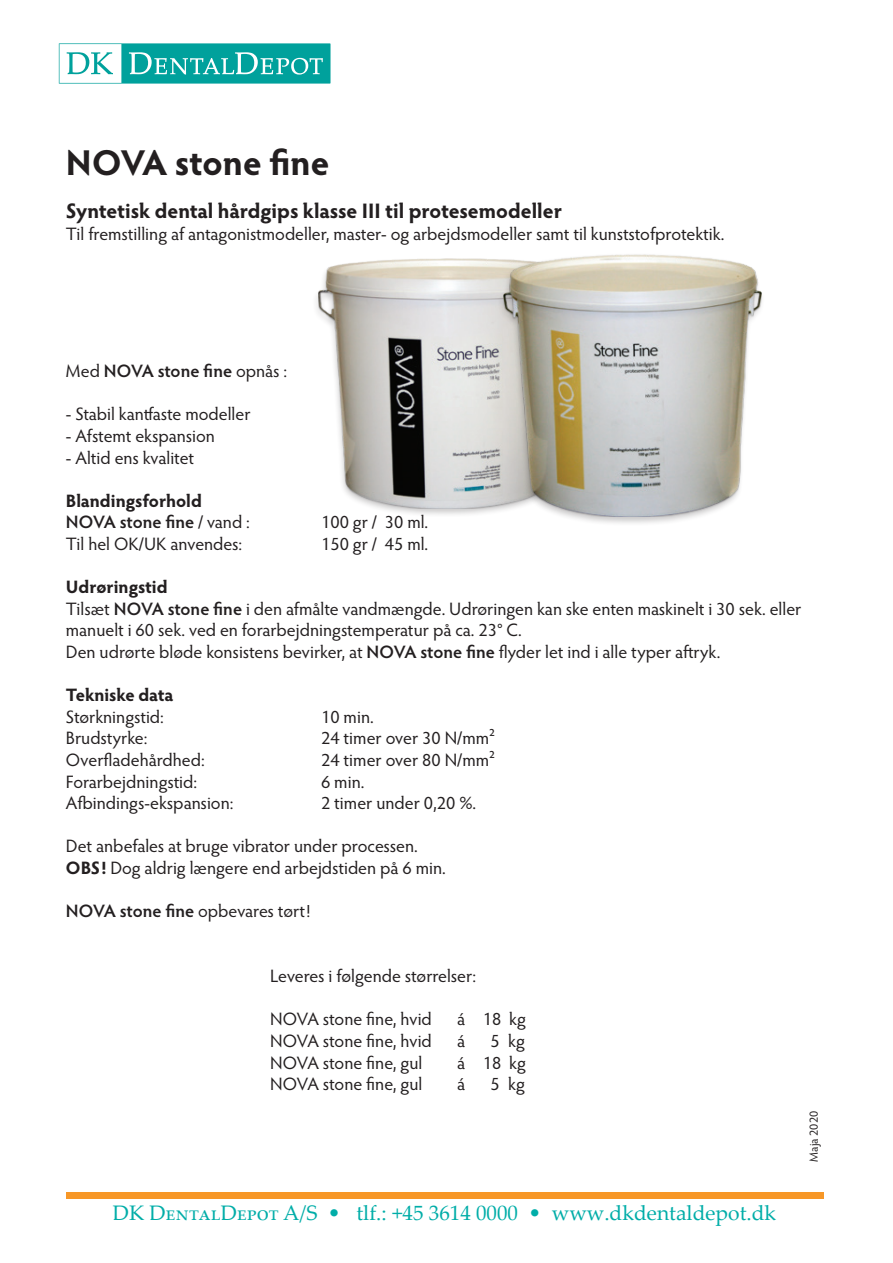
<style>
.page{position:relative;width:893px;height:1263px;background:#fff}
.page>*{position:absolute;margin:0;border:0;box-sizing:border-box;transform-origin:0 0}
.t1{font:700 36px "Hypatia Sans Pro";letter-spacing:-.005em;color:#231f20}
.t2{font:21px "Palatino Linotype";color:#00ada8}
.t3{font:700 21px "Hypatia Sans Pro";letter-spacing:-.005em;color:#231f20}
.t4{font:18px/21.6px "Hypatia Sans Pro";color:#231f20}
.t5{font:600 18px "Hypatia Sans Pro";letter-spacing:-.005em;color:#231f20}
.t6{font:700 18px "Hypatia Sans Pro";letter-spacing:-.005em;color:#231f20}
.t7{font:12px "Hypatia Sans Pro";color:#231f20}
.s1{font-weight:400}
.s2{font-weight:600}
.s3{font-weight:700}
</style>
<div class="page">
<div style="left:311px;top:257px;width:265px;height:261px;background:#231f20;opacity:.25"></div>
<img style="left:319px;top:259px;width:177px;height:249px">
<div style="left:496px;top:252px;width:270px;height:275px;background:#231f20;opacity:.25"></div>
<img style="left:504px;top:254px;width:257px;height:263px">
<svg style="left:59px;top:43px;width:271px;height:40px"></svg>
<div style="left:66px;top:1192px;width:757px;height:6px;background:#f79727"></div>
<p class="t1" style="left:66px;top:137px;width:265px">NOVA stone fine</p>
<p class="t3" style="left:66px;top:196px;width:498px">Syntetisk dental hårdgips klasse III til protesemodeller</p>
<p class="t4" style="left:66px;top:223px;width:660px">Til fremstilling af antagonistmodeller, master- og arbejdsmodeller samt til kunststofprotektik.</p>
<p class="t5" style="left:66px;top:359px;width:223px"><span class="s1">Med</span> NOVA stone fine <span class="s1">opnås :</span></p>
<p class="t4" style="left:66px;top:403px;width:186px">- Stabil kantfaste modeller</p>
<p class="t4" style="left:66px;top:424px;width:150px">- Afstemt ekspansion</p>
<p class="t4" style="left:66px;top:446px;width:130px">- Altid ens kvalitet</p>
<p class="t6" style="left:66px;top:488px;width:138px">Blandingsforhold</p>
<p class="t5" style="left:66px;top:510px;width:185px">NOVA stone fine <span class="s1">/ vand :</span></p>
<p class="t4" style="left:321px;top:511px;width:109px">100 gr / 30 ml.</p>
<p class="t4" style="left:66px;top:532px;width:178px">Til hel OK/UK anvendes:</p>
<p class="t4" style="left:321px;top:532px;width:109px">150 gr / 45 ml.</p>
<p class="t6" style="left:66px;top:574px;width:103px">Udrøringstid</p>
<p class="t4" style="left:66px;top:597px;width:737px">Tilsæt <span class="s2">NOVA stone fine</span> i den afmålte vandmængde. Udrøringen kan ske enten maskinelt i 30 sek. eller manuelt i 60 sek. ved en forarbejdningstemperatur på ca. 23° C.</p>
<p class="t4" style="left:66px;top:640px;width:656px">Den udrørte bløde konsistens bevirker, at <span class="s2">NOVA stone fine</span> flyder let ind i alle typer aftryk.</p>
<p class="t6" style="left:66px;top:682px;width:109px">Tekniske data</p>
<p class="t4" style="left:66px;top:705px;width:100px">Størkningstid:</p>
<p class="t4" style="left:321px;top:705px;width:54px">10 min.</p>
<p class="t4" style="left:66px;top:727px;width:83px">Brudstyrke:</p>
<p class="t4" style="left:321px;top:727px;width:176px">24 timer over 30 N/mm²</p>
<p class="t4" style="left:66px;top:748px;width:140px">Overfladehårdhed:</p>
<p class="t4" style="left:321px;top:748px;width:176px">24 timer over 80 N/mm²</p>
<p class="t4" style="left:66px;top:770px;width:133px">Forarbejdningstid:</p>
<p class="t4" style="left:321px;top:770px;width:45px">6 min.</p>
<p class="t4" style="left:66px;top:792px;width:169px">Afbindings-ekspansion:</p>
<p class="t4" style="left:321px;top:792px;width:157px">2 timer under 0,20 %.</p>
<p class="t4" style="left:66px;top:835px;width:353px">Det anbefales at bruge vibrator under processen.</p>
<p class="t4" style="left:66px;top:856px;width:381px"><span class="s3">OBS!</span> Dog aldrig længere end arbejdstiden på 6 min.</p>
<p class="t4" style="left:66px;top:900px;width:246px"><span class="s2">NOVA stone fine</span> opbevares tørt!</p>
<p class="t4" style="left:270px;top:964px;width:208px">Leveres i følgende størrelser:</p>
<p class="t4" style="left:270px;top:1008px;width:163px">NOVA stone fine, hvid</p>
<p class="t4" style="left:457px;top:1008px;width:70px">á 18 kg</p>
<p class="t4" style="left:270px;top:1029px;width:163px">NOVA stone fine, hvid</p>
<p class="t4" style="left:457px;top:1029px;width:10px">á</p>
<p class="t4" style="left:490px;top:1029px;width:36px">5 kg</p>
<p class="t4" style="left:270px;top:1051px;width:154px">NOVA stone fine, gul</p>
<p class="t4" style="left:457px;top:1051px;width:70px">á 18 kg</p>
<p class="t4" style="left:270px;top:1072px;width:154px">NOVA stone fine, gul</p>
<p class="t4" style="left:457px;top:1072px;width:10px">á</p>
<p class="t4" style="left:490px;top:1072px;width:36px">5 kg</p>
<p class="t2" style="left:113px;top:1197px;width:665px">DK DentalDepot A/S • tlf.: +45 3614 0000 • www.dkdentaldepot.dk</p>
<p class="t7" style="left:806px;top:1162px;width:52px;rotate:-90deg">Maja 2020</p>
</div>
